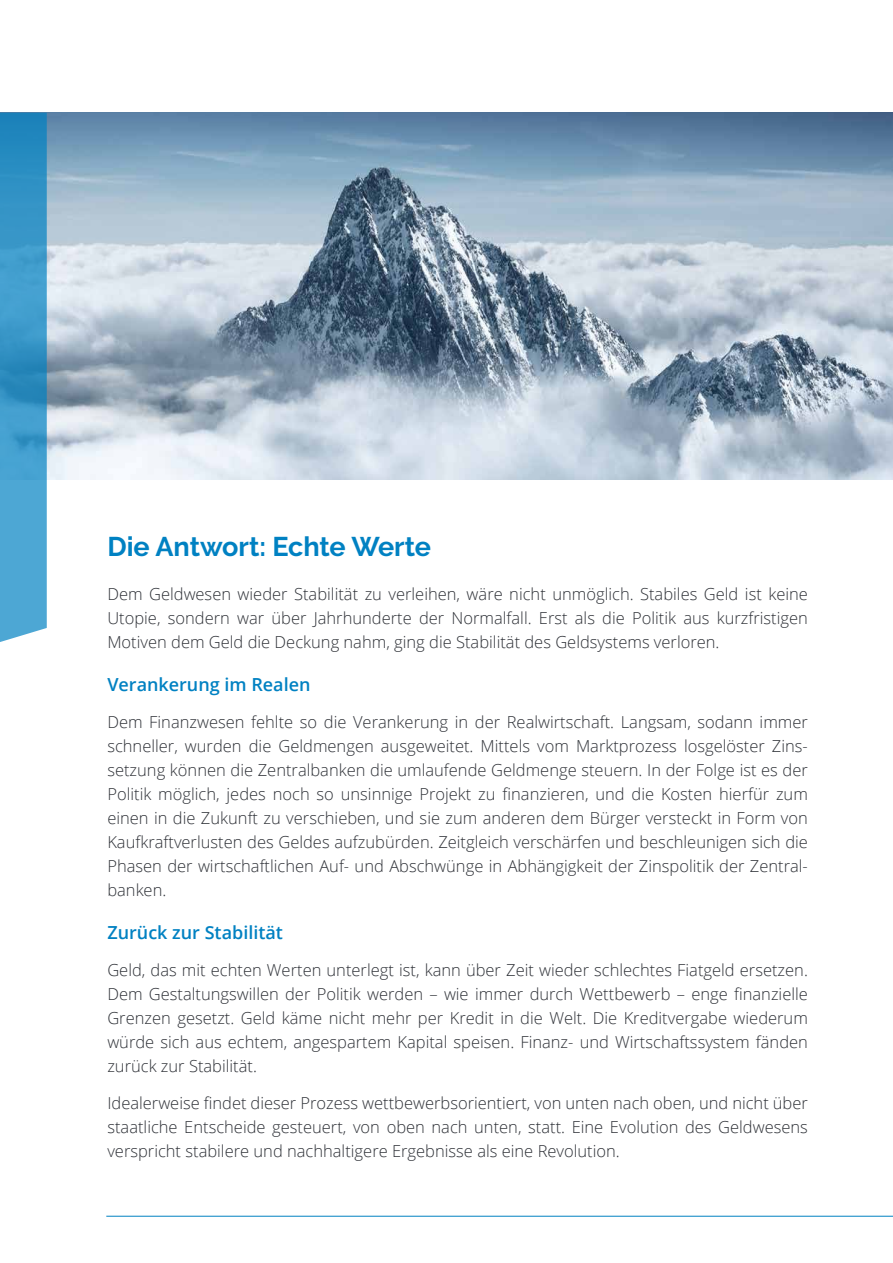
<style>
.page{position:relative;width:893px;height:1263px;background:#fff}
.page>*{position:absolute;margin:0;border:0;box-sizing:border-box;transform-origin:0 0}
.t1{font:700 27px "Raleway";color:#0081c2}
.t2{font:600 18px "Open Sans";color:#0081c2}
.t3{font:300 16.5px/24px "Open Sans";color:#2e3137;text-align:justify}
</style>
<div class="page">
<img style="left:47px;top:113px;width:846px;height:366px">
<hr style="left:106px;top:1216px;width:787px;height:1px;background:#0081c2">
<svg style="left:0;top:113px;width:47px;height:529px;background:#3f9bcb"></svg>
<h1 class="t1" style="left:107px;top:531px;width:325px">Die Antwort: Echte Werte</h1>
<p class="t3" style="left:107px;top:582px;width:702px">Dem Geldwesen wieder Stabilität zu verleihen, wäre nicht unmöglich. Stabiles Geld ist keine Utopie, sondern war über Jahrhunderte der Normalfall. Erst als die Politik aus kurzfristigen Motiven dem Geld die Deckung nahm, ging die Stabilität des Geldsystems verloren.</p>
<p class="t2" style="left:107px;top:672px;width:205px">Verankerung im Realen</p>
<p class="t3" style="left:107px;top:710px;width:702px">Dem Finanzwesen fehlte so die Verankerung in der Realwirtschaft. Langsam, sodann immer schneller, wurden die Geldmengen ausgeweitet. Mittels vom Marktprozess losgelöster Zins&shy;setzung können die Zentralbanken die umlaufende Geldmenge steuern. In der Folge ist es der Politik möglich, jedes noch so unsinnige Projekt zu finanzieren, und die Kosten hierfür zum einen in die Zukunft zu verschieben, und sie zum anderen dem Bürger versteckt in Form von Kaufkraftverlusten des Geldes aufzubürden. Zeitgleich verschärfen und beschleunigen sich die Phasen der wirtschaftlichen Auf- und Abschwünge in Abhängigkeit der Zinspolitik der Zentral&shy;banken.</p>
<p class="t2" style="left:107px;top:920px;width:177px">Zurück zur Stabilität</p>
<p class="t3" style="left:107px;top:958px;width:702px">Geld, das mit echten Werten unterlegt ist, kann über Zeit wieder schlechtes Fiatgeld ersetzen.<br>Dem Gestaltungswillen der Politik werden – wie immer durch Wettbewerb – enge finanzielle Grenzen gesetzt. Geld käme nicht mehr per Kredit in die Welt. Die Kreditvergabe wiederum würde sich aus echtem, angespartem Kapital speisen. Finanz- und Wirtschaftssystem fänden zurück zur Stabilität.</p>
<p class="t3" style="left:107px;top:1090px;width:702px">Idealerweise findet dieser Prozess wettbewerbsorientiert, von unten nach oben, und nicht über staatliche Entscheide gesteuert, von oben nach unten, statt. Eine Evolution des Geldwesens verspricht stabilere und nachhaltigere Ergebnisse als eine Revolution.</p>
</div>
